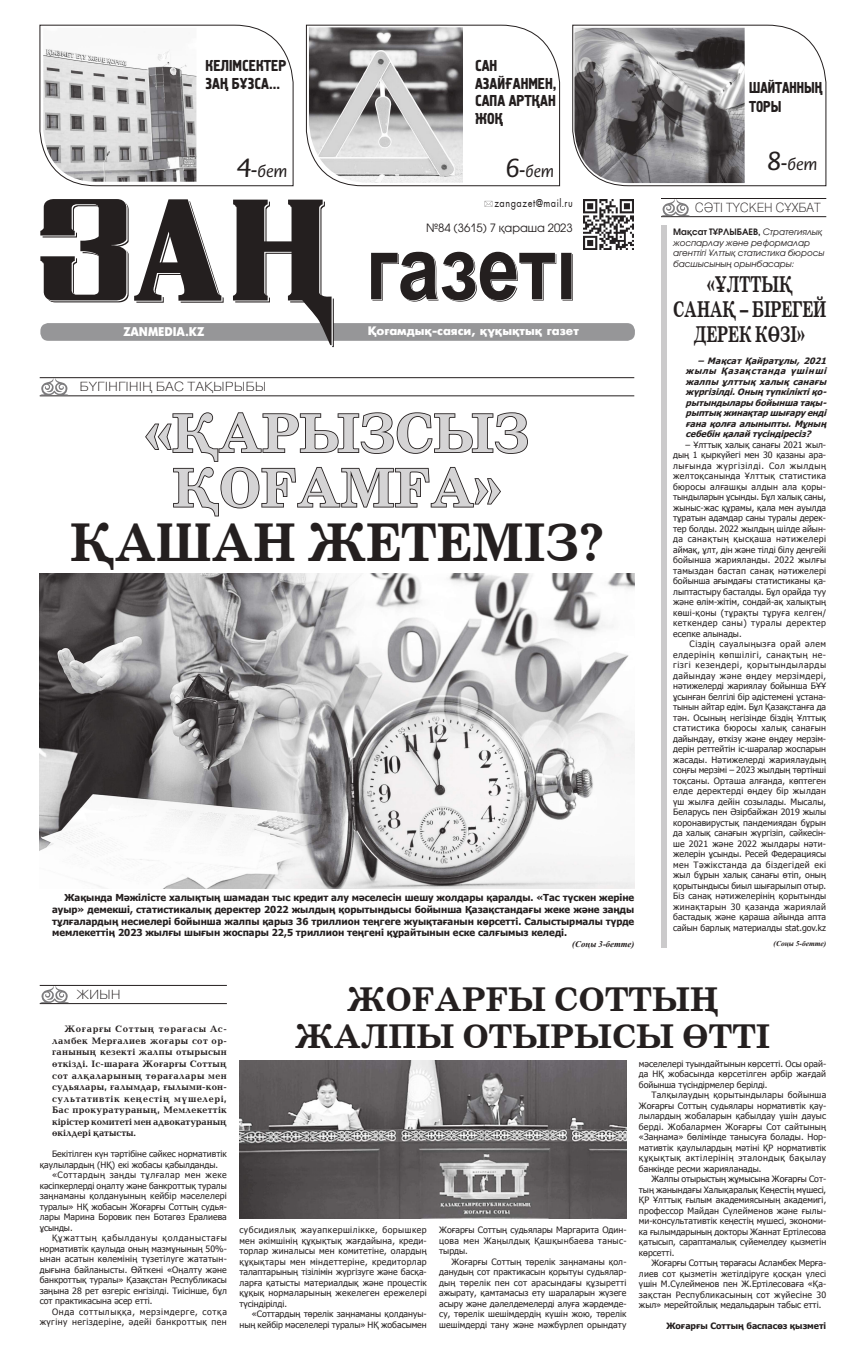
<style>
.page{position:relative;width:866px;height:1347px;background:#fff}
.page>*{position:absolute;margin:0;border:0;box-sizing:border-box;transform-origin:0 0}
.t1{font:50.05px/54.6px "KZM Nimrod";color:#d5d4d5;text-align:center}
.t2{font:50.05px "KZM Nimrod";color:#241f1f;scale:.95 1}
.t3{font:31.5px/37.8px "KZM Nimrod";color:#241f1f;text-align:center}
.t4{font:21px/25.2px "KZM Nimrod";color:#241f1f;text-align:center;scale:.7 1}
.t5{font:16.62px "DS Flora";color:#241f1f}
.t6{font:16.62px "DS Flora";color:#241f1f;scale:.95 1}
.t7{font:15.75px/17.5px "DS Hermes";color:#241f1f;scale:.95 1}
.t8{font:15.75px/18.9px "DS Hermes";color:#241f1f;scale:.9 1}
.t9{font:300 13.12px "DS Pragmatica";color:#241f1f;scale:1.1 1}
.t10{font:300 13.12px "DS Pragmatica";color:#241f1f;scale:.95 1}
.t11{font:700 12.6px "KZM Futuris";color:#fff;scale:.92 1}
.t12{font:700 12.25px "KZM Futuris";color:#fff}
.t13{font:11.99px "KZM Fusion";letter-spacing:.045em;color:#241f1f;scale:.83 1}
.t14{font:11.38px "DS Avant Garde";color:#241f1f}
.t15{font:700 9.62px/11.5px "Tahoma";color:#241f1f;text-align:justify}
.t16{font:700 9.62px/11.5px "DS Baltica";letter-spacing:-.005em;color:#241f1f;text-align:justify}
.t17{font:8.75px/10.5px "Tahoma";color:#241f1f;text-align:justify}
.t18{font:italic 700 8.75px/10.5px "Tahoma";color:#241f1f;text-align:justify}
.t19{font:italic 8.75px/10.5px "DS Avant Garde";color:#241f1f}
.t20{font:8.75px/10.5px "Tahoma";letter-spacing:.05em;color:#241f1f;text-align:right}
.t21{font:700 8.75px "Tahoma";color:#241f1f}
.t22{font:italic 700 8.75px "Times New Roman";color:#241f1f}
.t23{font:italic 700 7.44px "Times New Roman";color:#241f1f}
.s1{font-size:28.88px}
.s2{font-size:21px}
.s3{font-weight:600;font-style:normal}
</style>
<div class="page">
<div style="left:40px;top:323px;width:595px;height:18px;background:#969698;border-radius:8px"></div>
<svg style="left:484px;top:201px;width:8px;height:6px"></svg>
<img style="left:583px;top:199px;width:50px;height:50px">
<svg style="left:40px;top:199px;width:294px;height:148px"></svg>
<svg style="left:371px;top:252px;width:202px;height:50px"></svg>
<hr style="left:40px;top:377px;width:594px;height:1px;background:#241f1f">
<hr style="left:40px;top:396px;width:594px;height:1px;background:#241f1f">
<div style="left:661px;top:226px;width:5px;height:722px;background:#cbcacb"></div>
<hr style="left:661px;top:198px;width:165px;height:1px;background:#241f1f">
<hr style="left:661px;top:216px;width:165px;height:1px;background:#241f1f">
<svg style="left:39px;top:25px;width:254px;height:161px"></svg>
<svg style="left:572px;top:25px;width:254px;height:161px"></svg>
<svg style="left:40px;top:378px;width:29px;height:17px"></svg>
<svg style="left:661px;top:199px;width:29px;height:17px"></svg>
<svg style="left:306px;top:25px;width:254px;height:161px"></svg>
<svg style="left:145px;top:412px;width:383px;height:105px"></svg>
<hr style="left:40px;top:985px;width:187px;height:1px;background:#241f1f">
<hr style="left:40px;top:1003px;width:187px;height:1px;background:#241f1f">
<svg style="left:40px;top:986px;width:29px;height:17px"></svg>
<img style="left:574px;top:28px;width:170px;height:155px">
<img style="left:239px;top:1061px;width:387px;height:157px">
<img style="left:40px;top:573px;width:594px;height:315px">
<img style="left:43px;top:28px;width:153px;height:154px">
<img style="left:309px;top:27px;width:154px;height:156px">
<h3 class="t7" style="left:205px;top:58px;width:87px">КЕЛІМСЕКТЕР<br>ЗАҢ БҰЗСА...</h3>
<h3 class="t7" style="left:475px;top:58px;width:87px">САН<br>АЗАЙҒАНМЕН,<br>САПА АРТҚАН<br>ЖОҚ</h3>
<h3 class="t8" style="left:749px;top:79px;width:83px">ШАЙТАННЫҢ<br>ТОРЫ</h3>
<h3 class="t5" style="left:237px;top:164px;width:52px"><span class="s1">4</span><span class="s2">-</span>бет</h3>
<h3 class="t5" style="left:767px;top:157px;width:52px"><span class="s1">8</span><span class="s2">-</span>бет</h3>
<h3 class="t6" style="left:506px;top:164px;width:52px"><span class="s1">6</span><span class="s2">-</span>бет</h3>
<h3 class="t13" style="left:494px;top:196px;width:96px">zangazet@mail.ru</h3>
<h3 class="t14" style="left:426px;top:222px;width:148px">№84 (3615) 7 қараша 2023</h3>
<h3 class="t11" style="left:123px;top:325px;width:89px">ZANMEDIA.KZ</h3>
<h3 class="t12" style="left:368px;top:324px;width:213px">Қоғамдық-саяси, құқықтық газет</h3>
<h3 class="t9" style="left:79px;top:379px;width:171px">БҮГІНГІНІҢ БАС ТАҚЫРЫБЫ</h3>
<h1 class="t1" style="left:145px;top:407px;width:386px">«ҚАРЫЗСЫЗ<br>ҚОҒАМҒА»</h1>
<h1 class="t2" style="left:70px;top:512px;width:563px">ҚАШАН ЖЕТЕМІЗ?</h1>
<p class="t15" style="left:52px;top:891px;width:584px;text-indent:12px">Жақында Мәжілісте халықтың шамадан тыс кредит алу мәселесін шешу жолдары қаралды. «Тас түскен жеріне ауыр» демекші, статистикалық деректер 2022 жылдың қорытындысы бойынша Қазақстандағы жеке және заңды тұлғалардың несиелері бойынша жалпы қарыз 36 триллион теңгеге жуықтағанын көрсетті. Салыстырмалы түрде мемлекеттің 2023 жылғы шығын жоспары 22,5 триллион теңгені құрайтынын еске салғымыз келеді.</p>
<p class="t22" style="left:572px;top:938px;width:64px">(Соңы 3-бетте)</p>
<h3 class="t10" style="left:695px;top:200px;width:134px">СӘТІ ТҮСКЕН СҰХБАТ</h3>
<p class="t19" style="left:673px;top:227px;width:153px"><span class="s3">Мақсат ТҰРЛЫБАЕВ,</span> Стратегиялық жоспарлау және реформалар агенттігі Ұлттық статистика бюросы басшысының орынбасары:</p>
<h3 class="t4" style="left:673px;top:272px;width:220px">«ҰЛТТЫҚ<br>САНАҚ — БІРЕГЕЙ<br>ДЕРЕК КӨЗІ»</h3>
<p class="t18" style="left:685px;top:355px;width:145px;text-indent:12px">– Мақсат Қайратұлы, 2021 жылы Қазақстанда үшінші жалпы ұлттық халық санағы жүргізілді.Оның түпкіліктіқо&shy;рытындылары бойыншатақы&shy;рыптықжинақтаршығару енді ғанақолғаалыныпты.Мұның себебін қалай түсіндіресіз?</p>
<p class="t17" style="left:673px;top:439px;width:154px;text-indent:12px">– Ұлттық халық санағы 2021 жыл&shy;дың 1 қыркүйегі мен 30 қазаны ара&shy;лығында жүргізілді. Сол жылдың желтоқсанында Ұлттық статистика бюросы алғашқы алдын ала қоры&shy;тындыларын ұсынды. Бұл халық саны, жыныс-жас құрамы, қала мен ауылда тұратын адамдар саны туралы дерек&shy;тер болды. 2022 жылдың шілде айын&shy;да санақтың қысқаша нәтижелері аймақ, ұлт, дін және тілді білу деңгейі бойынша жарияланды. 2022 жылғы тамыздан бастап санақ нәтижелері бойынша ағымдағы статистиканы қа&shy;лыптастыру басталды. Бұл орайда туу және өлім-жітім, сондай-ақ халықтың көші-қоны (тұрақты тұруға келген/ кеткендер саны) туралы деректер есепке алынады.</p>
<p class="t17" style="left:673px;top:639px;width:154px;text-indent:16px">Сіздің сауалыңызға орай әлем елдерінің көпшілігі, санақтың не&shy;гізгі кезеңдері, қорытындыларды дайындау және өңдеу мерзімдері, нәтижелерді жариялау бойынша БҰҰ ұсынған белгілі бір әдістемені ұстана&shy;тынын айтар едім. Бұл Қазақстанға да тән. Осының негізінде біздің Ұлттық статистика бюросы халық санағын дайындау, өткізу және өңдеу мерзім&shy;дерін реттейтін іс-шаралар жоспарын жасады. Нәтижелерді жариялаудың соңғы мерзімі – 2023 жылдың төртінші тоқсаны. Орташа алғанда, көптеген елде деректерді өңдеу бір жылдан үш жылға дейін созылады. Мысалы, Беларусь пен Әзірбайжан 2019 жылы коронавирустық пандемиядан бұрын да халық санағын жүргізіп, сәйкесін&shy;ше 2021 және 2022 жылдары нәти&shy;желерін ұсынды. Ресей Федерациясы мен Тәжікстанда да біздегідей екі жыл бұрын халық санағы өтіп, оның қорытындысы биыл шығарылып отыр.<br>Біз санақ нәтижелерінің қорытынды жинақтарын 30 қазанда жариялай бастадық және қараша айында апта сайын барлық материалды stat.gov.kz</p>
<p class="t23" style="left:773px;top:938px;width:54px">(Соңы 5-бетте)</p>
<h3 class="t9" style="left:77px;top:987px;width:41px">ЖИЫН</h3>
<p class="t16" style="left:52px;top:1024px;width:176px;text-indent:12px">Жоғарғы Соттың төрағасы Ас&shy;ламбек Мерғалиев жоғары сот ор&shy;ганының кезекті жалпы отырысын өткізді. Іс-шараға Жоғарғы Соттың сот алқаларының төрағалары мен судьялары, ғалымдар, ғылыми-кон&shy;сультативтік кеңестің мүшелері, Бас прокуратураның, Мемлекеттік кірістер комитеті мен адвокатураның өкілдері қатысты.</p>
<p class="t17" style="left:40px;top:1148px;width:189px;text-indent:12px">Бекітілген күн тәртібіне сәйкес нормативтік қаулылардың (НҚ) екі жобасы қабылданды.</p>
<p class="t17" style="left:40px;top:1169px;width:189px;text-indent:12px">«Соттардың заңды тұлғалар мен жеке кәсіпкерлерді оңалту және банкроттық туралы заңнаманы қолдануының кейбір мәселелері туралы» НҚ жобасын Жоғарғы Соттың судья&shy;лары Марина Боровик пен Ботагөз Ералиева ұсынды.</p>
<p class="t17" style="left:40px;top:1232px;width:189px;text-indent:12px">Құжаттың қабылдануы қолданыстағы нормативтік қаулыда оның мазмұнының 50%- ынан асатын көлемінің түзетілуге жататын&shy;дығына байланысты. Өйткені «Оңалту және банкроттық туралы» Қазақстан Республикасы заңына 28 рет өзгеріс енгізілді. Тиісінше, бұл сот практикасына әсер етті.</p>
<p class="t20" style="left:40px;top:1306px;width:189px">Онда соттылыққа, мерзімдерге, сотқа жүгіну негіздеріне, әдейі банкроттық пен</p>
<h2 class="t3" style="left:295px;top:980px;width:476px">ЖОҒАРҒЫ СОТТЫҢ<br>ЖАЛПЫ ОТЫРЫСЫ ӨТТІ</h2>
<p class="t17" style="left:239px;top:1224px;width:189px">субсидиялық жауапкершілікке, борышкер мен әкімшінің құқықтық жағдайына, креди&shy;торлар жиналысы мен комитетіне, олардың құқықтары мен міндеттеріне, кредиторлар талаптарының тізілімін жүргізуге және басқа&shy;ларға қатысты материалдық және процестік құқық нормаларының жекелеген ережелері түсіндірілді.</p>
<p class="t17" style="left:239px;top:1308px;width:189px;text-align:right">«Соттардың төрелік заңнаманы қолдануы&shy;ның кейбір мәселелері туралы» НҚ жобасымен</p>
<p class="t17" style="left:439px;top:1224px;width:189px">Жоғарғы Соттың судьялары Маргарита Один&shy;цова мен Жаңылдық Қашқынбаева таныс&shy;тырды.</p>
<p class="t17" style="left:439px;top:1256px;width:189px;text-indent:12px">Жоғарғы Соттың төрелік заңнаманы қол&shy;данудың сот практикасын қорытуы судьялар&shy;дың төрелік пен сот арасындағы құзыретті ажырату, қамтамасыз ету шараларын жүзеге асыру және дәлелдемелерді алуға жәрдемде&shy;су, төрелік шешімдердің күшін жою, төрелік шешімдерді тану және мәжбүрлеп орындату</p>
<p class="t17" style="left:639px;top:1058px;width:189px">мәселелері туындайтынын көрсетті. Осы орай&shy;да НҚ жобасында көрсетілген әрбір жағдай бойынша түсіндірмелер берілді.</p>
<p class="t17" style="left:639px;top:1089px;width:189px;text-indent:12px">Талқылаудың қорытындылары бойынша Жоғарғы Соттың судьялары нормативтік қау&shy;лылардың жобаларын қабылдау үшін дауыс берді. Жобалармен Жоғарғы Сот сайтының «Заңнама» бөлімінде танысуға болады. Нор&shy;мативтік қаулылардың мәтіні ҚР нормативтік құқықтық актілерінің эталондық бақылау банкінде ресми жарияланады.</p>
<p class="t17" style="left:639px;top:1173px;width:189px;text-indent:12px">Жалпы отырыстың жұмысына Жоғарғы Сот&shy;тың жанындағы Халықаралық Кеңестің мүшесі, ҚР Ұлттық ғылым академиясының академигі, профессор Майдан Сүлейменов және ғылы&shy;ми-консультативтік кеңестің мүшесі, экономи&shy;ка ғылымдарының докторы Жаннат Ертілесова қатысып, сараптамалық сүйемелдеу қызметін көрсетті.</p>
<p class="t17" style="left:639px;top:1257px;width:189px;text-indent:12px">Жоғарғы Соттың төрағасы Асламбек Мерға&shy;лиев сот қызметін жетілдіруге қосқан үлесі үшін М.Сүлейменов пен Ж.Ертілесоваға «Қа&shy;зақстан Республикасының сот жүйесіне 30 жыл» мерейтойлық медальдарын табыс етті.</p>
<p class="t21" style="left:666px;top:1320px;width:161px">Жоғарғы Соттың баспасөз қызметі</p>
</div>
